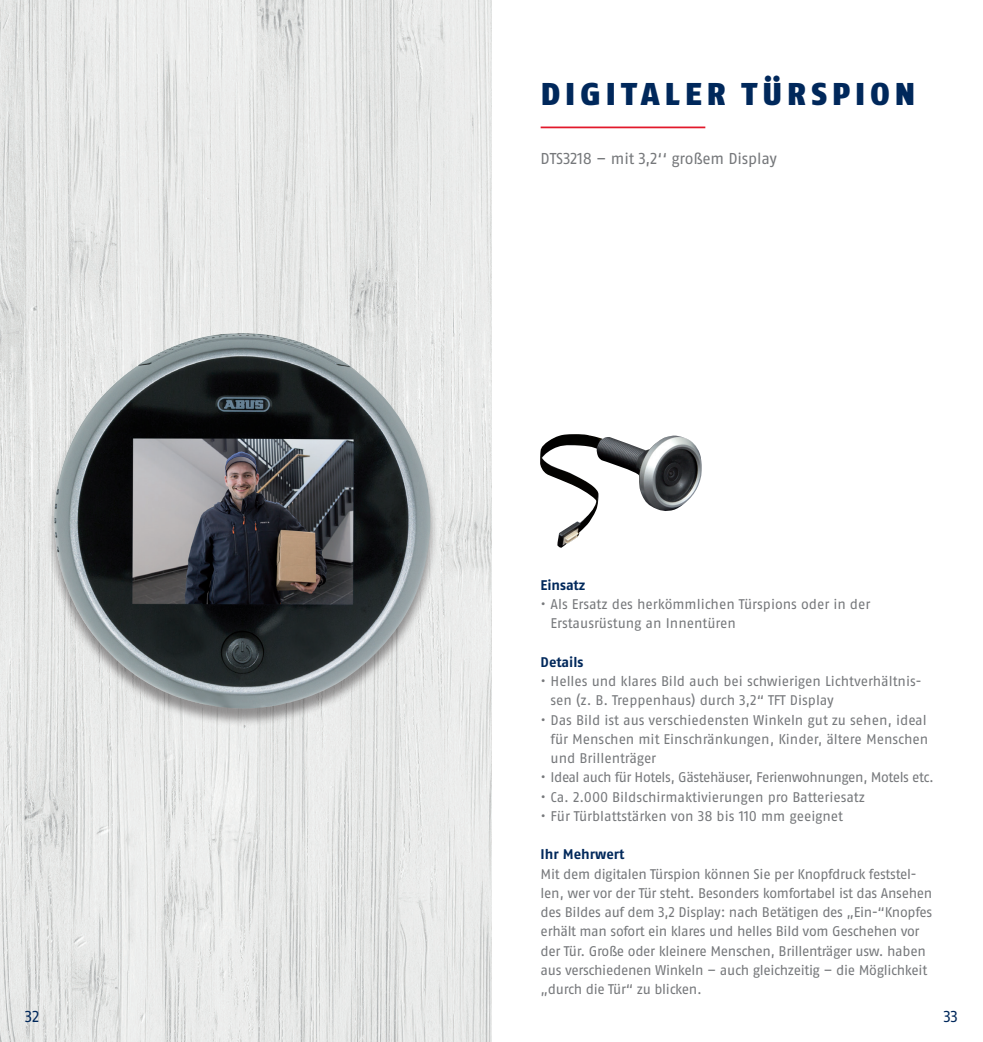
<style>
.page{position:relative;width:983px;height:1042px;background:#fff}
.page>*{position:absolute;margin:0;border:0;box-sizing:border-box;transform-origin:0 0}
.t1{font:900 31.5px "ABUS Fago Pro";letter-spacing:.16em;color:#00285b}
.t2{font:15.75px "ABUS Fago Pro";letter-spacing:-.01em;color:#76787b}
.t3{font:15.75px "ABUS Fago Pro";color:#00285b}
.t4{font:14px/19.2px "ABUS Fago Pro";letter-spacing:-.02em;color:#76787b}
.t5{font:700 14px "ABUS Fago Pro";color:#00285b}
</style>
<div class="page">
<img style="left:0;top:0;width:491px;height:1042px">
<div style="left:46px;top:335px;width:392px;height:392px;background:#231f20;opacity:.45"></div>
<img style="left:54px;top:333px;width:376px;height:375px">
<hr style="left:540px;top:127px;width:165px;height:1px;background:#e2192b">
<img style="left:540px;top:434px;width:161px;height:114px">
<h1 class="t1" style="left:540px;top:75px;width:376px">DIGITALER TÜRSPION</h1>
<p class="t2" style="left:540px;top:149px;width:238px">DTS3218 – mit 3,2‘‘ großem Display</p>
<p class="t5" style="left:540px;top:576px;width:46px">Einsatz</p>
<p class="t4" style="left:550px;top:594px;width:321px;text-indent:-10px">• Als Ersatz des herkömmlichen Türspions oder in der<br>Erstausrüstung an Innentüren</p>
<p class="t5" style="left:540px;top:653px;width:44px">Details</p>
<p class="t4" style="left:550px;top:671px;width:372px;text-indent:-10px">• Helles und klares Bild auch bei schwierigen Lichtverhältnis&shy;sen (z. B. Treppenhaus) durch 3,2“ TFT Display</p>
<p class="t4" style="left:550px;top:710px;width:379px;text-align:justify;text-indent:-10px">• Das Bild ist aus verschiedensten Winkeln gut zu sehen, ideal für Menschen mit Einschränkungen, Kinder, ältere Menschen und Brillenträger</p>
<p class="t4" style="left:540px;top:768px;width:394px">• Ideal auch für Hotels, Gästehäuser, Ferienwohnungen, Motels etc.</p>
<p class="t4" style="left:540px;top:787px;width:326px">• Ca. 2.000 Bildschirmaktivierungen pro Batteriesatz</p>
<p class="t4" style="left:540px;top:806px;width:304px">• Für Türblattstärken von 38 bis 110 mm geeignet</p>
<p class="t5" style="left:540px;top:846px;width:85px">Ihr Mehrwert</p>
<p class="t4" style="left:540px;top:864px;width:393px">Mit dem digitalen Türspion können Sie per Knopfdruck feststel&shy;len, wer vor der Tür steht. Besonders komfortabel ist das Ansehen des Bildes auf dem 3,2 Display: nach Betätigen des „Ein-“Knopfes erhält man sofort ein klares und helles Bild vom Geschehen vor der Tür. Große oder kleinere Menschen, Brillenträger usw. haben aus verschiedenen Winkeln – auch gleichzeitig – die Möglichkeit „durch die Tür“ zu blicken.</p>
<p class="t3" style="left:25px;top:1007px;width:16px">32</p>
<p class="t3" style="left:943px;top:1007px;width:16px">33</p>
</div>
